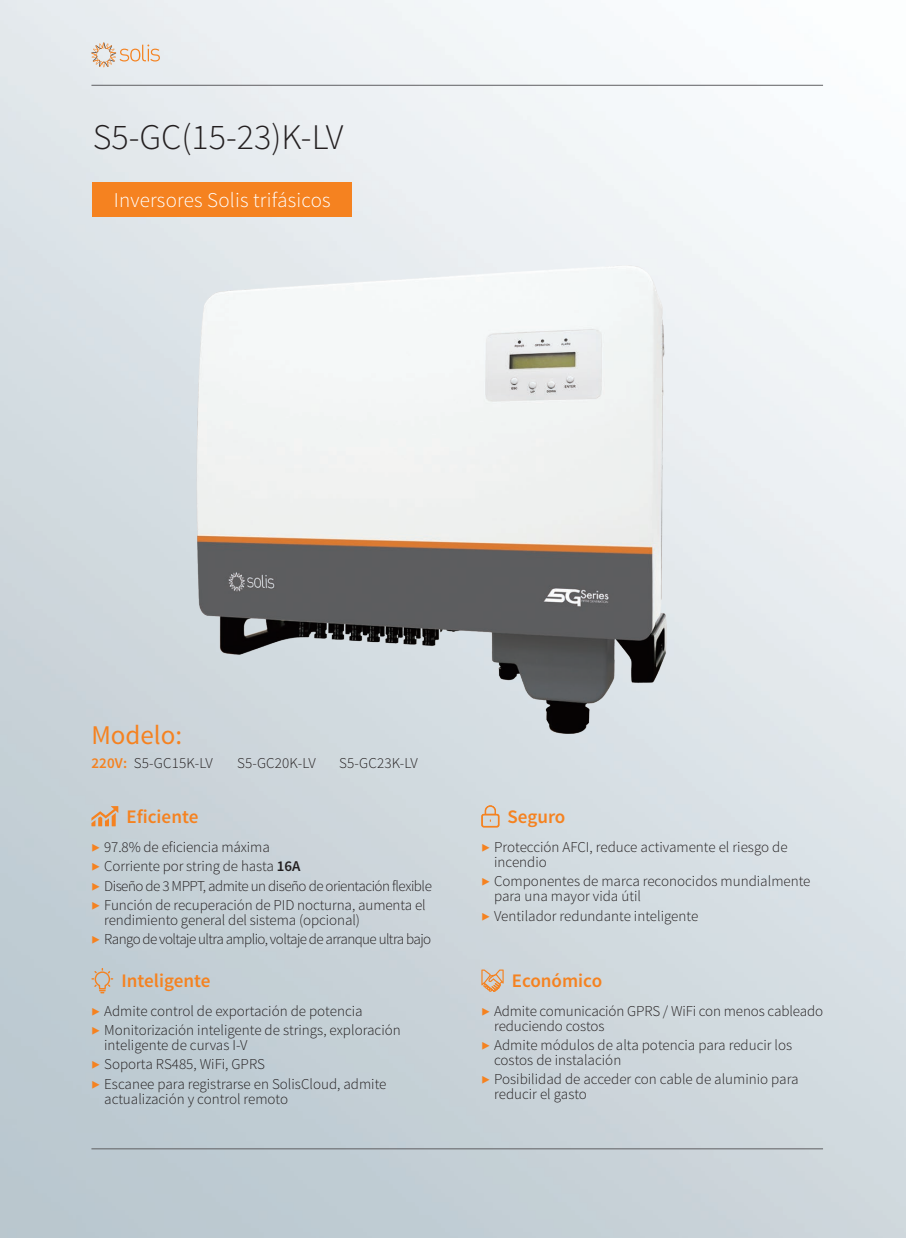
<style>
.page{position:relative;width:906px;height:1238px;background:#fff}
.page>*{position:absolute;margin:0;border:0;box-sizing:border-box;transform-origin:0 0}
.t1{font:300 36px "Source Sans Pro";color:#231f20}
.t2{font:27px "Source Sans Pro";color:#f58220}
.t3{font:300 21px "Source Sans Pro";letter-spacing:.01em;color:#fff}
.t4{font:600 19.05px "Source Sans Pro";color:#f58220}
.t5{font:300 15px/19.2px "Source Sans Pro";color:#231f20}
.t6{font:300 15px/19.2px "Source Sans Pro";letter-spacing:-.04em;color:#231f20}
.s1{font-weight:600;color:#f58220}
.s2{color:#f58220}
.s3{font-weight:600}
</style>
<div class="page">
<img style="left:0;top:0;width:906px;height:1237px">
<hr style="left:91px;top:85px;width:732px;height:1px;background:#5f5f62">
<hr style="left:91px;top:1148px;width:732px;height:1px;background:#5f5f62">
<svg style="left:91px;top:43px;width:69px;height:24px;background:#e5d6c9"></svg>
<img style="left:0;top:265px;width:906px;height:468px">
<div style="left:93px;top:183px;width:259px;height:34px;background:#f58220"></div>
<svg style="left:91px;top:967px;width:22px;height:26px"></svg>
<svg style="left:481px;top:969px;width:22px;height:22px"></svg>
<svg style="left:91px;top:806px;width:27px;height:20px"></svg>
<svg style="left:481px;top:805px;width:18px;height:22px"></svg>
<h1 class="t1" style="left:93px;top:115px;width:252px">S5-GC(15-23)K-LV</h1>
<h3 class="t3" style="left:114px;top:187px;width:218px">Inversores Solis trifásicos</h3>
<h2 class="t2" style="left:91px;top:718px;width:92px">Modelo:</h2>
<p class="t5" style="left:91px;top:753px;width:123px"><span class="s1">220V:</span> S5-GC15K-LV</p>
<p class="t5" style="left:237px;top:753px;width:80px">S5-GC20K-LV</p>
<p class="t5" style="left:339px;top:753px;width:80px">S5-GC23K-LV</p>
<p class="t4" style="left:126px;top:804px;width:73px">Eficiente</p>
<p class="t4" style="left:507px;top:804px;width:59px">Seguro</p>
<p class="t5" style="left:91px;top:837px;width:342px"><span class="s2">▶</span> 97.8% de eficiencia máxima<br><span class="s2">▶</span> Corriente por string de hasta <span class="s3">16A<br></span><span class="s2">▶</span> Diseño de 3 MPPT, admite un diseño de orientación flexible <span class="s2">▶</span> Función de recuperación de PID nocturna, aumenta el</p>
<p class="t6" style="left:91px;top:910px;width:341px;text-indent:13px">rendimiento general del sistema (opcional)<br><span class="s2">▶</span> Rango de voltaje ultra amplio, voltaje de arranque ultra bajo</p>
<p class="t5" style="left:494px;top:839px;width:295px;line-height:15px;text-indent:-13px"><span class="s2">▶</span> Protección AFCI, reduce activamente el riesgo de incendio</p>
<p class="t5" style="left:494px;top:873px;width:318px;line-height:15px;text-indent:-13px"><span class="s2">▶</span> Componentes de marca reconocidos mundialmente para una mayor vida útil</p>
<p class="t5" style="left:481px;top:906px;width:218px"><span class="s2">▶</span> Ventilador redundante inteligente</p>
<p class="t4" style="left:121px;top:968px;width:91px">Inteligente</p>
<p class="t4" style="left:512px;top:968px;width:92px">Económico</p>
<p class="t5" style="left:91px;top:1001px;width:311px"><span class="s2">▶</span> Admite control de exportación de potencia<br><span class="s2">▶</span> Monitorización inteligente de strings, exploración</p>
<p class="t5" style="left:91px;top:1035px;width:296px;text-indent:13px">inteligente de curvas I-V<br><span class="s2">▶</span> Soporta RS485, WiFi, GPRS<br><span class="s2">▶</span> Escanee para registrarse en SolisCloud, admite</p>
<p class="t5" style="left:104px;top:1088px;width:185px">actualización y control remoto</p>
<p class="t5" style="left:494px;top:1003px;width:330px;line-height:15px;text-indent:-13px"><span class="s2">▶</span> Admite comunicación GPRS / WiFi con menos cableado reduciendo costos</p>
<p class="t5" style="left:494px;top:1037px;width:300px;line-height:15px;text-indent:-13px"><span class="s2">▶</span> Admite módulos de alta potencia para reducir los costos de instalación</p>
<p class="t5" style="left:494px;top:1071px;width:306px;line-height:15px;text-indent:-13px"><span class="s2">▶</span> Posibilidad de acceder con cable de aluminio para reducir el gasto</p>
</div>
